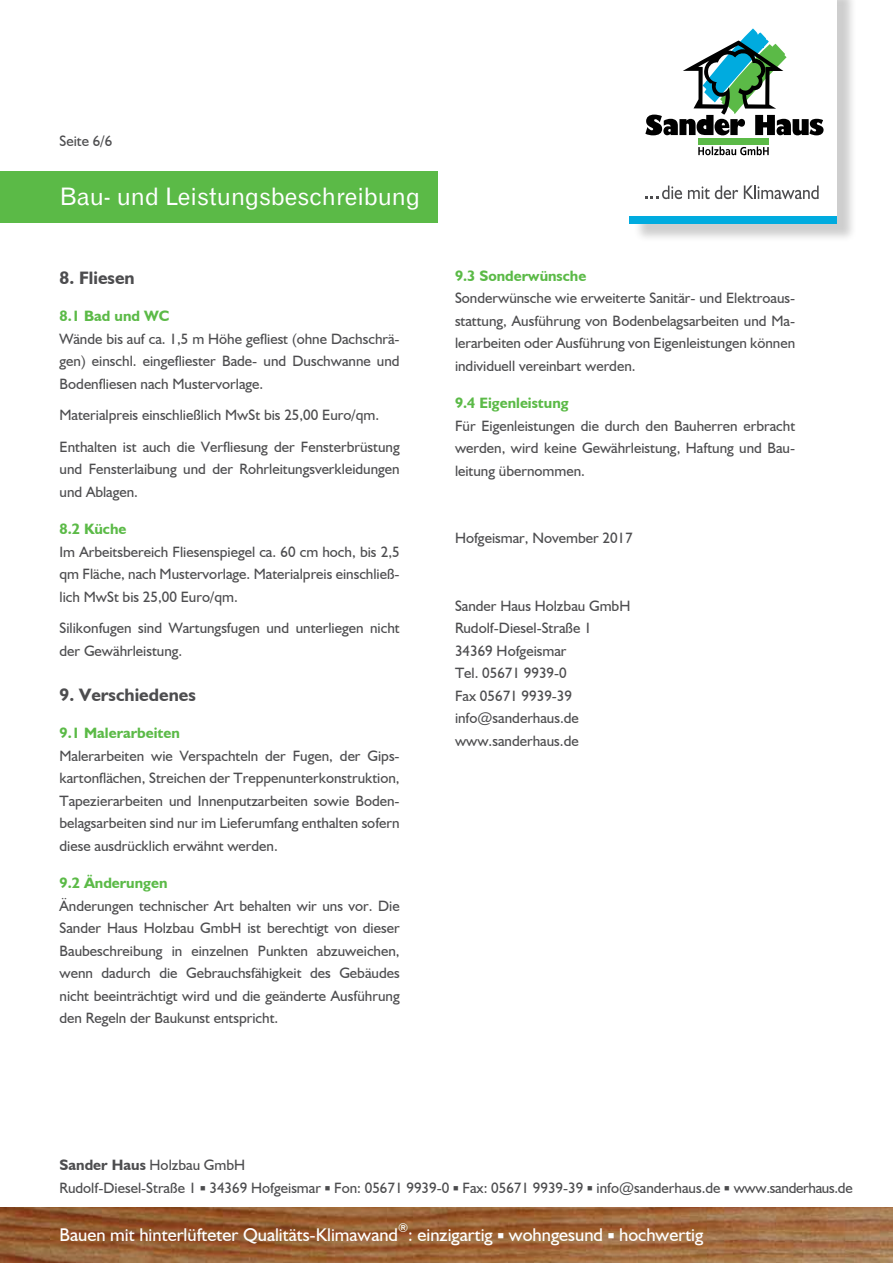
<style>
.page{position:relative;width:893px;height:1263px;background:#fff}
.page>*{position:absolute;margin:0;border:0;box-sizing:border-box;transform-origin:0 0}
.t1{font:24px "Gothic 720 BT Roman B";color:#fff}
.t2{font:18.45px "Humanist 521 BT";color:#fff}
.t3{font:700 18px "Humanist 521 BT";color:#4d4d4f}
.t4{font:15px/22.5px "Humanist 521 BT";color:#4d4d4f;text-align:justify}
.t5{font:700 15px "Humanist 521 BT";color:#5bba47}
.t6{font:12.15px "Humanist 521 BT";color:#fff}
.s1{font-weight:700}
</style>
<div class="page">
<div style="left:633px;top:0;width:225px;height:242px;background:#000;opacity:.2"></div>
<div style="left:629px;top:215px;width:208px;height:9px;background:#00abdf"></div>
<div style="left:629px;top:0;width:208px;height:215px;background:#fff"></div>
<svg style="left:698px;top:146px;width:71px;height:9px"></svg>
<div style="left:698px;top:139px;width:71px;height:6px;background:#5bba47"></div>
<svg style="left:645px;top:28px;width:178px;height:107px"></svg>
<svg style="left:646px;top:185px;width:36px;height:14px"></svg>
<svg style="left:688px;top:185px;width:50px;height:14px"></svg>
<svg style="left:744px;top:185px;width:75px;height:14px"></svg>
<img style="left:0;top:1207px;width:893px;height:56px">
<div style="left:0;top:171px;width:438px;height:52px;background:#5bba47"></div>
<p class="t4" style="left:60px;top:130px;width:54px">Seite 6/6</p>
<h1 class="t1" style="left:60px;top:182px;width:362px">Bau- und Leistungsbeschreibung</h1>
<p class="t3" style="left:60px;top:266px;width:77px">8. Fliesen</p>
<p class="t5" style="left:60px;top:307px;width:111px">8.1 Bad und WC</p>
<p class="t4" style="left:60px;top:327px;width:342px">Wände bis auf ca. 1,5 m Höhe gefliest (ohne Dachschrä&shy;gen) einschl. eingefliester Bade- und Duschwanne und Bodenfliesen nach Mustervorlage.</p>
<p class="t4" style="left:60px;top:399px;width:342px;line-height:31.5px">Materialpreis einschließlich MwSt bis 25,00 Euro/qm.<br>Enthalten ist auch die Verfliesung der Fensterbrüstung</p>
<p class="t4" style="left:60px;top:457px;width:342px">und Fensterlaibung und der Rohrleitungsverkleidungen und Ablagen.</p>
<p class="t5" style="left:60px;top:520px;width:68px">8.2 Küche</p>
<p class="t4" style="left:60px;top:540px;width:342px">Im Arbeitsbereich Fliesenspiegel ca. 60 cm hoch, bis 2,5 qm Fläche, nach Mustervorlage. Materialpreis einschließ&shy;lich MwSt bis 25,00 Euro/qm.</p>
<p class="t4" style="left:60px;top:616px;width:342px">Silikonfugen sind Wartungsfugen und unterliegen nicht der Gewährleistung.</p>
<p class="t3" style="left:60px;top:683px;width:138px">9. Verschiedenes</p>
<p class="t5" style="left:60px;top:724px;width:122px">9.1 Malerarbeiten</p>
<p class="t4" style="left:60px;top:744px;width:342px">Malerarbeiten wie Verspachteln der Fugen, der Gips&shy;kartonflächen, Streichen der Treppenunterkonstruktion, Tapezierarbeiten und Innenputzarbeiten sowie Boden&shy;belagsarbeiten sind nur im Lieferumfang enthalten sofern diese ausdrücklich erwähnt werden.</p>
<p class="t5" style="left:60px;top:874px;width:110px">9.2 Änderungen</p>
<p class="t4" style="left:60px;top:894px;width:342px">Änderungen technischer Art behalten wir uns vor. Die Sander Haus Holzbau GmbH ist berechtigt von dieser Baubeschreibung in einzelnen Punkten abzuweichen, wenn dadurch die Gebrauchsfähigkeit des Gebäudes nicht beeinträchtigt wird und die geänderte Ausführung den Regeln der Baukunst entspricht.</p>
<p class="t5" style="left:455px;top:266px;width:133px">9.3 Sonderwünsche</p>
<p class="t4" style="left:455px;top:286px;width:342px">Sonderwünsche wie erweiterte Sanitär- und Elektroaus&shy;stattung, Ausführung von Bodenbelagsarbeiten und Ma&shy;lerarbeiten oder Ausführung von Eigenleistungen können individuell vereinbart werden.</p>
<p class="t5" style="left:455px;top:394px;width:115px">9.4 Eigenleistung</p>
<p class="t4" style="left:455px;top:414px;width:342px">Für Eigenleistungen die durch den Bauherren erbracht werden, wird keine Gewährleistung, Haftung und Bau&shy;leitung übernommen.</p>
<p class="t4" style="left:455px;top:526px;width:179px">Hofgeismar, November 2017</p>
<p class="t4" style="left:455px;top:594px;width:177px;text-align:left">Sander Haus Holzbau GmbH<br>Rudolf-Diesel-Straße 1<br>34369 Hofgeismar<br>Tel. 05671 9939-0<br>Fax 05671 9939-39 info@sanderhaus.de www.sanderhaus.de</p>
<p class="t4" style="left:60px;top:1154px;width:795px"><span class="s1">Sander Haus</span> Holzbau GmbH<br>Rudolf-Diesel-Straße 1 ■ 34369 Hofgeismar ■ Fon: 05671 9939-0 ■ Fax: 05671 9939-39 ■ info@sanderhaus.de ■ www.sanderhaus.de</p>
<p class="t2" style="left:60px;top:1223px;width:340px">Bauen mit hinterlüfteter Qualitäts-Klimawand</p>
<p class="t6" style="left:398px;top:1220px;width:12px">®</p>
<p class="t2" style="left:408px;top:1223px;width:297px">: einzigartig ■ wohngesund ■ hochwertig</p>
</div>
